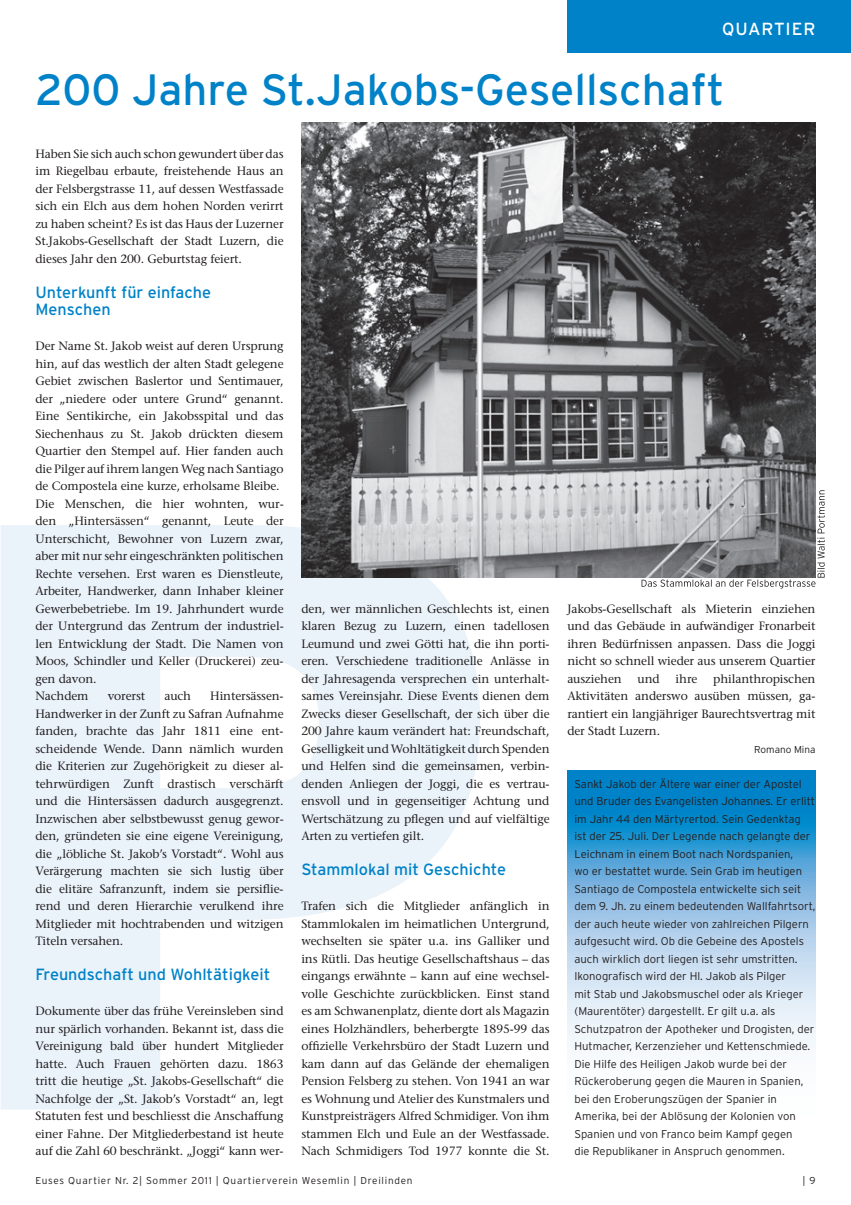
<style>
.page{position:relative;width:851px;height:1205px;background:#fff}
.page>*{position:absolute;margin:0;border:0;box-sizing:border-box;transform-origin:0 0}
.t1{font:43.75px "Interstate";color:#0082c8}
.t2{font:17.5px "Interstate";letter-spacing:.05em;color:#fff}
.t3{font:16.25px/17.5px "Interstate";color:#0082c8}
.t4{font:500 12px/17.5px "Stone Serif Std";letter-spacing:-.01em;color:#231f20;text-align:justify}
.t5{font:300 11.25px/17.5px "Interstate";color:#231f20}
.t6{font:300 10px "Interstate";letter-spacing:.07em;color:#231f20}
.t7{font:300 10px "Interstate";color:#231f20}
</style>
<div class="page">
<svg style="left:567px;top:770px;width:248px;height:278px;background:#81bde3"></svg>
<svg style="left:1px;top:525px;width:479px;height:584px;fill:#eaf2fa"></svg>
<img style="left:301px;top:123px;width:514px;height:455px">
<div style="left:567px;top:0;width:283px;height:53px;background:#0082c8"></div>
<svg style="left:641px;top:490px;width:183px;height:98px;background:#97979a"></svg>
<h2 class="t2" style="left:722px;top:19px;width:95px">Quartier</h2>
<h1 class="t1" style="left:35px;top:65px;width:690px">200 Jahre St.Jakobs-Gesellschaft</h1>
<p class="t4" style="left:35px;top:145px;width:250px">Haben Sie sich auch schon gewundert über das im Riegelbau erbaute, freistehende Haus an der Felsbergstrasse 11, auf dessen Westfassade sich ein Elch aus dem hohen Norden verirrt zu haben scheint? Es ist das Haus der Luzerner St.Jakobs-Gesellschaft der Stadt Luzern, die dieses Jahr den 200. Geburtstag feiert.</p>
<h3 class="t3" style="left:35px;top:283px;width:177px">U nterkunft für einfache<br>Menschen</h3>
<p class="t4" style="left:35px;top:337px;width:250px;text-align:left">Der Name St. Jakob weist auf deren Ursprung hin, auf das westlich der alten Stadt gelegene Gebiet zwischen Baslertor und Sentimauer, der „niedere oder untere Grund“ genannt.<br>Eine Sentikirche, ein Jakobsspital und das Siechenhaus zu St. Jakob drückten diesem Quartier den Stempel auf. Hier fanden auch die Pilger auf ihrem langen Weg nach Santiago de Compostela eine kurze, erholsame Bleibe.<br>Die Menschen, die hier wohnten, wur&shy;den „Hintersässen“ genannt, Leute der Unterschicht, Bewohner von Luzern zwar, aber mit nur sehr eingeschränkten politischen Rechte versehen. Erst waren es Dienstleute, Arbeiter, Handwerker, dann Inhaber kleiner Gewerbebetriebe. Im 19. Jahrhundert wurde der Untergrund das Zentrum der industriel&shy;len Entwicklung der Stadt. Die Namen von Moos, Schindler und Keller (Druckerei) zeu&shy;gen davon.<br>Nachdem</p>
<p class="t4" style="left:108px;top:687px;width:39px">vorerst</p>
<p class="t4" style="left:164px;top:687px;width:28px">auch</p>
<p class="t4" style="left:35px;top:687px;width:250px;text-indent:175px">Hintersässen-Handwerker in der Zunft zu Safran Aufnahme fanden, brachte das Jahr 1811 eine ent&shy;scheidende Wende. Dann nämlich wurden die Kriterien zur Zugehörigkeit zu dieser al&shy;tehrwürdigen Zunft drastisch verschärft und die Hintersässen dadurch ausgegrenzt.<br>Inzwischen aber selbstbewusst genug gewor&shy;den, gründeten sie eine eigene Vereinigung, die „löbliche St. Jakob’s Vorstadt“. Wohl aus Verärgerung machten sie sich lustig über die elitäre Safranzunft, indem sie persiflie&shy;rend und deren Hierarchie verulkend ihre Mitglieder mit hochtrabenden und witzigen Titeln versahen.</p>
<h3 class="t3" style="left:35px;top:965px;width:236px">Freundschaft und Wohltätigkeit</h3>
<p class="t4" style="left:35px;top:1002px;width:250px">Dokumente über das frühe Vereinsleben sind nur spärlich vorhanden. Bekannt ist, dass die Vereinigung bald über hundert Mitglieder hatte. Auch Frauen gehörten dazu. 1863 tritt die heutige „St. Jakobs-Gesellschaft“ die Nachfolge der „St. Jakob’s Vorstadt“ an, legt Statuten fest und beschliesst die Anschaffung einer Fahne. Der Mitgliederbestand ist heute auf die Zahl 60 beschränkt. „Joggi“ kann wer-</p>
<p class="t4" style="left:301px;top:600px;width:250px">den, wer männlichen Geschlechts ist, einen klaren Bezug zu Luzern, einen tadellosen Leumund und zwei Götti hat, die ihn porti&shy;eren. Verschiedene traditionelle Anlässe in der Jahresagenda versprechen ein unterhalt&shy;sames Vereinsjahr. Diese Events dienen dem Zwecks dieser Gesellschaft, der sich über die 200 Jahre kaum verändert hat: Freundschaft, Geselligkeit und Wohltätigkeit durch Spenden und Helfen sind die gemeinsamen, verbin&shy;denden Anliegen der Joggi, die es vertrau&shy;ensvoll und in gegenseitiger Achtung und Wertschätzung zu pflegen und auf vielfältige Arten zu vertiefen gilt.</p>
<h3 class="t3" style="left:301px;top:860px;width:206px">Stammlokal mit Geschichte</h3>
<p class="t4" style="left:301px;top:897px;width:250px">Trafen sich die Mitglieder anfänglich in Stammlokalen im heimatlichen Untergrund, wechselten sie später u.a. ins Galliker und ins Rütli. Das heutige Gesellschaftshaus – das eingangs erwähnte – kann auf eine wechsel&shy;volle Geschichte zurückblicken. Einst stand es am Schwanenplatz, diente dort als Magazin eines Holzhändlers, beherbergte 1895-99 das offizielle Verkehrsbüro der Stadt Luzern und kam dann auf das Gelände der ehemaligen Pension Felsberg zu stehen. Von 1941 an war es Wohnung und Atelier des Kunstmalers und Kunstpreisträgers Alfred Schmidiger. Von ihm stammen Elch und Eule an der Westfassade.<br>Nach Schmidigers Tod 1977 konnte die St.</p>
<p class="t4" style="left:567px;top:600px;width:250px">Jakobs-Gesellschaft als Mieterin einziehen und das Gebäude in aufwändiger Fronarbeit ihren Bedürfnissen anpassen. Dass die Joggi nicht so schnell wieder aus unserem Quartier ausziehen</p>
<p class="t4" style="left:567px;top:670px;width:250px;text-indent:146px">philanthropischen Aktivitäten anderswo ausüben müssen, ga&shy;rantiert ein langjähriger Baurechtsvertrag mit der Stadt Luzern.</p>
<p class="t7" style="left:754px;top:743px;width:63px">Romano Mina</p>
<p class="t5" style="left:574px;top:775px;width:242px">Sankt Jakob der Ältere war einer der Apostel und Bruder des Evangelisten Johannes. Er erlitt im Jahr 44 den Märtyrertod. Sein Gedenktag ist der 25. Juli. Der Legende nach gelangte der Leichnam in einem Boot nach Nordspanien,<br>wo er bestattet wurde. Sein Grab im heutigen Santiago de Compostela entwickelte sich seit dem 9. Jh. zu einem bedeutenden Wallfahrtsort, der auch heute wieder von zahlreichen Pilgern aufgesucht wird. Ob die Gebeine des Apostels auch wirklich dort liegen ist sehr umstritten.<br>Ikonografisch wird der Hl. Jakob als Pilger<br>mit Stab und Jakobsmuschel oder als Krieger (Maurentöter) dargestellt. Er gilt u.a. als Schutzpatron der Apotheker und Drogisten, der Hutmacher, Kerzenzieher und Kettenschmiede.<br>Die Hilfe des Heiligen Jakob wurde bei der Rückeroberung gegen die Mauren in Spanien, bei den Eroberungszügen der Spanier in Amerika, bei der Ablösung der Kolonien von Spanien und von Franco beim Kampf gegen<br>die Republikaner in Anspruch genommen.</p>
<p class="t4" style="left:637px;top:670px;width:24px">und</p>
<p class="t4" style="left:675px;top:670px;width:23px">ihre</p>
<p class="t6" style="left:35px;top:1175px;width:378px">Euses Quartier Nr. 2| Sommer 2011 | Quartierverein Wesemlin | Dreilinden</p>
<p class="t6" style="left:802px;top:1175px;width:15px">| 9</p>
</div>
